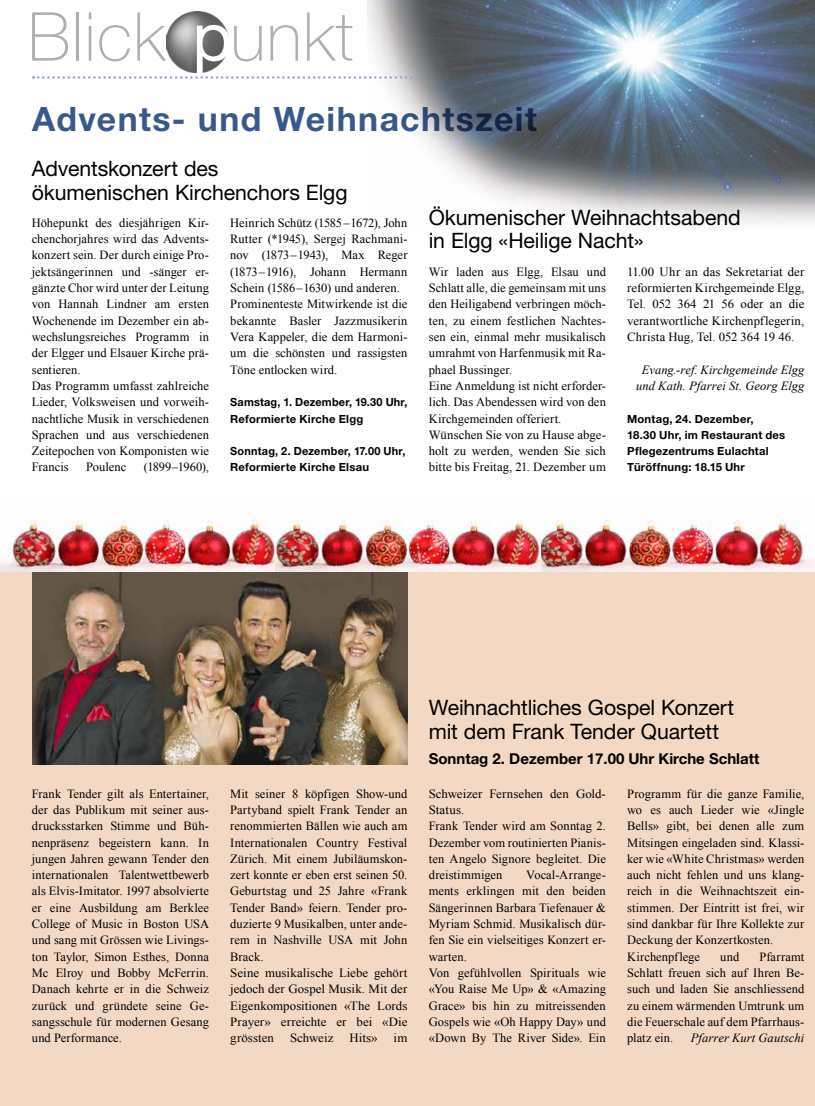
<style>
.page{position:relative;width:815px;height:1106px;background:#fff}
.page>*{position:absolute;margin:0;border:0;box-sizing:border-box;transform-origin:0 0}
.t1{font:100 67.5px "Helvetica Neue LT Std";letter-spacing:.02em;color:#afafaf}
.t2{font:700 33.75px "Helvetica Neue LT Std";letter-spacing:.04em;color:#3a588b}
.t3{font:21.25px/23.8px "Helvetica Neue LT Std";letter-spacing:-.005em;color:#000}
.t4{font:700 15px "Helvetica Neue LT Std";color:#000}
.t5{font:12.5px/16.2px "Times New Roman";letter-spacing:.005em;color:#000}
.t6{font:italic 12.5px/16.2px "Times New Roman";letter-spacing:.005em;color:#000;text-align:center}
.t7{font:700 11.25px/16.2px "Helvetica Neue LT Std";letter-spacing:.02em;color:#000}
.s1{font-weight:400;color:#fff}
</style>
<div class="page">
<img style="left:367px;top:0;width:448px;height:223px">
<div style="left:0;top:569px;width:815px;height:537px;background:#f3d8c4"></div>
<img style="left:32px;top:571px;width:375px;height:194px">
<img style="left:0;top:520px;width:275px;height:51px">
<img style="left:275px;top:520px;width:540px;height:51px">
<svg style="left:33px;top:76px;width:385px;height:3px"></svg>
<img style="left:167px;top:11px;width:61px;height:62px">
<h1 class="t1" style="left:28px;top:-2px;width:327px">Blick <span class="s1">p</span>unkt</h1>
<h2 class="t2" style="left:32px;top:98px;width:506px">Advents- und Weihnachtszeit</h2>
<h3 class="t3" style="left:32px;top:156px;width:317px">Adventskonzert des ökumenischen Kirchenchors Elgg</h3>
<p class="t5" style="left:32px;top:214px;width:179px">Höhepunkt des diesjährigen Kir&shy;chenchorjahres wird das Advents&shy;konzert sein. Der durch einige Pro&shy;jektsängerinnen und -sänger er&shy;gänzte Chor wird unter der Leitung von Hannah Lindner am ersten<br>Wochenende im Dezember ein ab&shy;wechslungsreiches Programm in der Elgger und Elsauer Kirche prä&shy;sentieren.<br>Das Programm umfasst zahlreiche<br>Lieder, Volksweisen und vorweih&shy;nachtliche Musik in verschiedenen<br>Sprachen und aus verschiedenen<br>Zeitepochen von Komponisten wie<br>Francis</p>
<p class="t5" style="left:86px;top:459px;width:42px">Poulenc</p>
<p class="t5" style="left:144px;top:459px;width:67px">(1899–1960),</p>
<p class="t5" style="left:230px;top:214px;width:179px">Heinrich Schütz (1585–1672), John<br>Rutter (*1945), Sergej Rachmani&shy;nov (1873–1943), Max Reger (1873–1916), Johann Hermann<br>Schein (1586–1630) und anderen.<br>Prominenteste Mitwirkende ist die bekannte Basler Jazzmusikerin<br>Vera Kappeler, die dem Harmoni&shy;um die schönsten und rassigsten<br>Töne entlocken wird.</p>
<p class="t7" style="left:230px;top:394px;width:179px">Samstag, 1. Dezember, 19.30 Uhr,<br>Reformierte Kirche Elgg</p>
<p class="t7" style="left:230px;top:443px;width:177px">Sonntag, 2. Dezember, 17.00 Uhr,<br>Reformierte Kirche Elsau</p>
<h3 class="t3" style="left:429px;top:205px;width:314px">Ökumenischer Weihnachtsabend in Elgg «Heilige Nacht»</h3>
<p class="t5" style="left:429px;top:263px;width:179px">Wir laden aus Elgg, Elsau und<br>Schlatt alle, die gemeinsam mit uns den Heiligabend verbringen möch&shy;ten, zu einem festlichen Nachtes&shy;sen ein, einmal mehr musikalisch umrahmt von Harfenmusik mit Ra&shy;phael Bussinger.<br>Eine Anmeldung ist nicht erforder&shy;lich. Das Abendessen wird von den<br>Kirchgemeinden offeriert.<br>Wünschen Sie von zu Hause abge&shy;holt zu werden, wenden Sie sich bitte bis Freitag, 21. Dezember um</p>
<p class="t5" style="left:627px;top:263px;width:179px;text-align:justify">11.00 Uhr an das Sekretariat der reformierten Kirchgemeinde Elgg, Tel. 052 364 21 56 oder an die verantwortliche Kirchenpflegerin, Christa Hug, Tel. 052 364 19 46.</p>
<p class="t6" style="left:636px;top:361px;width:170px">Evang.-ref. Kirchgemeinde Elgg und Kath. Pfarrei St. Georg Elgg</p>
<p class="t7" style="left:627px;top:410px;width:160px">Montag, 24. Dezember,<br>18.30 Uhr, im Restaurant des<br>Pflegezentrums Eulachtal<br>Türöffnung: 18.15 Uhr</p>
<p class="t5" style="left:32px;top:785px;width:179px;text-align:justify">Frank Tender gilt als Entertainer, der das Publikum mit seiner aus&shy;drucksstarken Stimme und Büh&shy;nenpräsenz begeistern kann. In jungen Jahren gewann Tender den internationalen Talentwettbewerb als Elvis-Imitator. 1997 absolvierte er eine Ausbildung am Berklee College of Music in Boston USA und sang mit Grössen wie Livings&shy;ton Taylor, Simon Esthes, Donna Mc Elroy und Bobby McFerrin.<br>Danach kehrte er in die Schweiz zurück und gründete seine Ge&shy;sangsschule für modernen Gesang und Performance.</p>
<p class="t5" style="left:230px;top:785px;width:179px">Mit seiner 8 köpfigen Show-und<br>Partyband spielt Frank Tender an renommierten Bällen wie auch am<br>Internationalen Country Festival<br>Zürich. Mit einem Jubiläumskon&shy;zert konnte er eben erst seinen 50.<br>Geburtstag und 25 Jahre «Frank<br>Tender Band» feiern. Tender pro&shy;duzierte 9 Musikalben, unter ande&shy;rem in Nashville USA mit John<br>Brack.<br>Seine musikalische Liebe gehört jedoch der Gospel Musik. Mit der<br>Eigenkompositionen «The Lords<br>Prayer» erreichte er bei «Die grössten</p>
<p class="t5" style="left:290px;top:1029px;width:45px">Schweiz</p>
<p class="t5" style="left:349px;top:1029px;width:30px">Hits»</p>
<p class="t5" style="left:394px;top:1029px;width:15px">im</p>
<h3 class="t3" style="left:429px;top:695px;width:307px">Weihnachtliches Gospel Konzert mit dem Frank Tender Quartett</h3>
<p class="t4" style="left:429px;top:749px;width:332px">Sonntag 2. Dezember 17.00 Uhr Kirche Schlatt</p>
<p class="t5" style="left:429px;top:785px;width:179px">Schweizer Fernsehen den Gold-<br>Status.<br>Frank Tender wird am Sonntag 2.<br>Dezember vom routinierten Pianis&shy;ten Angelo Signore begleitet. Die dreistimmigen</p>
<p class="t5" style="left:429px;top:866px;width:179px;text-indent:98px">Vocal-Arrange&shy;ments erklingen mit den beiden<br>Sängerinnen Barbara Tiefenauer &amp;<br>Myriam Schmid. Musikalisch dür&shy;fen Sie ein vielseitiges Konzert er&shy;warten.<br>Von gefühlvollen Spirituals wie «You Raise Me Up» &amp; «Amazing<br>Grace» bis hin zu mitreissenden<br>Gospels wie «Oh Happy Day» und «Down By The River Side». Ein</p>
<p class="t5" style="left:627px;top:785px;width:179px">Programm für die ganze Familie, wo es auch Lieder wie «Jingle<br>Bells» gibt, bei denen alle zum<br>Mitsingen eingeladen sind. Klassi&shy;ker wie «White Christmas» werden auch nicht fehlen und uns klang&shy;reich in die Weihnachtszeit ein&shy;stimmen. Der Eintritt ist frei, wir sind dankbar für Ihre Kollekte zur<br>Deckung der Konzertkosten.<br>Kirchenpflege</p>
<p class="t5" style="left:720px;top:948px;width:21px">und</p>
<p class="t5" style="left:627px;top:948px;width:179px;text-align:justify;text-indent:132px">Pfarramt Schlatt freuen sich auf Ihren Be&shy;such und laden Sie anschliessend zu einem wärmenden Umtrunk um die Feuerschale auf dem Pfarrhaus&shy;platz ein.</p>
<p class="t6" style="left:691px;top:1029px;width:115px">Pfarrer Kurt Gautschi</p>
</div>
